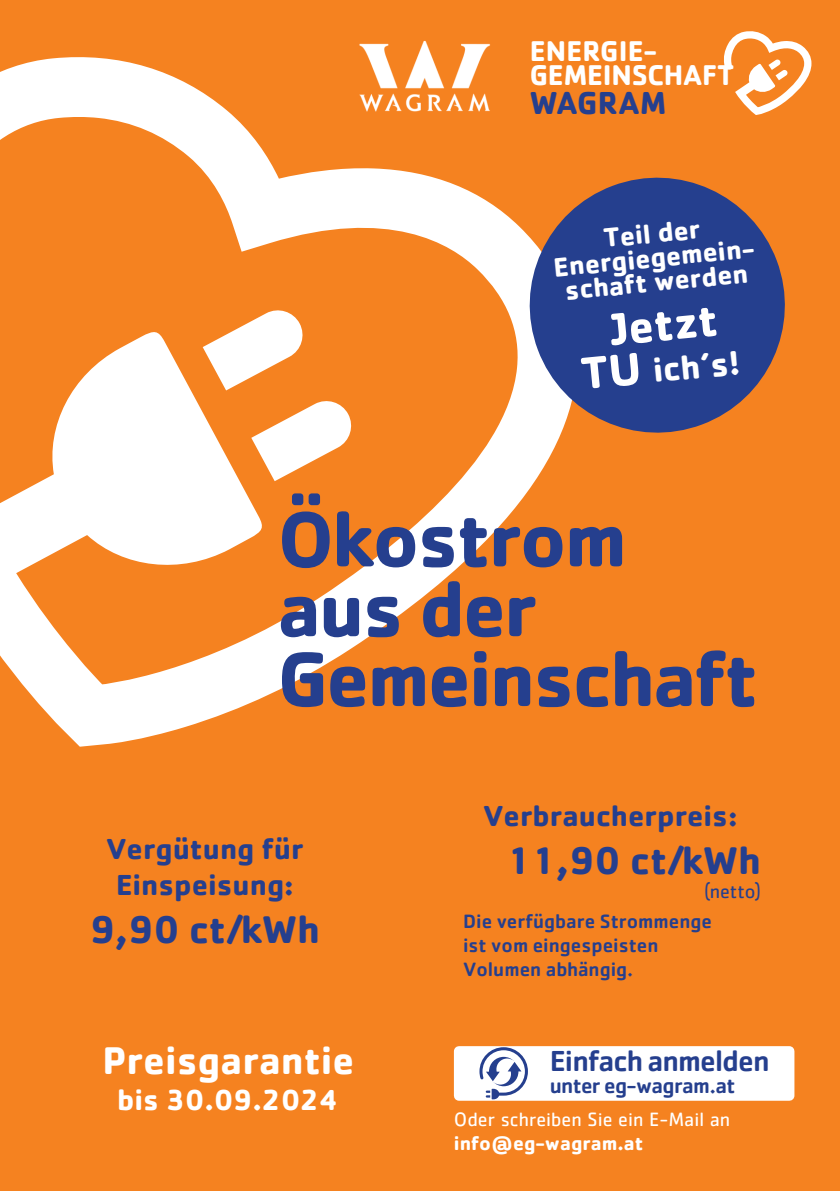
<style>
.page{position:relative;width:840px;height:1191px;background:#fff}
.page>*{position:absolute;margin:0;border:0;box-sizing:border-box;transform-origin:0 0}
.t1{font:700 79.8px/69.8px "Cachet Std";letter-spacing:-.03em;color:#253f8e}
.t2{font:700 46.8px "Cachet Std";color:#fff}
.t3{font:700 40px "Cachet Std";color:#253f8e}
.t4{font:700 40px "Cachet Std";color:#fff}
.t5{font:700 35.2px "Cachet Std";color:#fff}
.t6{font:700 33px "Cachet Std";letter-spacing:.01em;color:#253f8e}
.t7{font:700 30px/36px "Cachet Std";color:#253f8e;text-align:center}
.t8{font:500 30px "Cachet Std";letter-spacing:-.03em;color:#253f8e}
.t9{font:700 30px "Cachet Std";color:#fff}
.t10{font:700 29.6px/24.8px "Cachet Std";color:#fff}
.t11{font:700 27.8px/24.2px "Cachet Std";color:#fff;text-align:center}
.t12{font:500 22px "Cachet Std";letter-spacing:-.03em;color:#253f8e}
.t13{font:500 20px/24px "Cachet Std";color:#253f8e}
.t14{font:20px "Cachet Std";color:#fff}
.t15{font:700 20px "Cachet Std";color:#fff}
.t16{font:20px "Cachet Std";color:#253f8e}
.s1{font-size:46.8px}
</style>
<div class="page">
<div style="left:0;top:0;width:839px;height:1191px;background:#f58220"></div>
<img style="left:359px;top:41px;width:132px;height:11px">
<div style="left:453px;top:1046px;width:341px;height:54px;background:#fff"></div>
<svg style="left:724px;top:31px;width:87px;height:84px"></svg>
<svg style="left:0;top:52px;width:554px;height:694px"></svg>
<svg style="left:513px;top:161px;width:272px;height:288px;fill:#253f8e"></svg>
<svg style="left:478px;top:1046px;width:50px;height:53px"></svg>
<h3 class="t10" style="left:529px;top:37px;width:206px">ENERGIE-<br>GEMEINSCHAFT</h3>
<h3 class="t6" style="left:529px;top:81px;width:138px">WAGRAM</h3>
<h3 class="t11" style="left:549px;top:231px;width:203px;rotate:-6deg">Teil der<br>Energiegemein&shy;schaft werden</h3>
<h2 class="t2" style="left:608px;top:299px;width:108px;rotate:-5deg">Jetzt</h2>
<h3 class="t5" style="left:579px;top:354px;width:161px;rotate:-5deg"><span class="s1">TU</span> ich’s!</h3>
<h1 class="t1" style="left:277px;top:502px;width:482px">Ökostrom aus der<br>Gemeinschaft</h1>
<h3 class="t7" style="left:106px;top:829px;width:199px">Vergütung für<br>Einspeisung:</h3>
<h3 class="t3" style="left:90px;top:903px;width:232px">9,90 ct/kWh</h3>
<h3 class="t4" style="left:102px;top:1034px;width:253px">Preisgarantie</h3>
<h3 class="t9" style="left:117px;top:1080px;width:223px">bis 30.09.2024</h3>
<h3 class="t7" style="left:483px;top:796px;width:256px">Verbraucherpreis:</h3>
<h3 class="t3" style="left:506px;top:834px;width:256px">11,90 ct/kWh</h3>
<p class="t16" style="left:703px;top:879px;width:58px">(netto)</p>
<p class="t13" style="left:463px;top:908px;width:250px">Die verfügbare Strommenge ist vom eingespeisten<br>Volumen abhängig.</p>
<h3 class="t8" style="left:549px;top:1042px;width:221px">Einfach anmelden</h3>
<p class="t12" style="left:549px;top:1072px;width:187px">unter eg-wagram.at</p>
<p class="t14" style="left:453px;top:1108px;width:278px">Oder schreiben Sie ein E-Mail an</p>
<p class="t15" style="left:453px;top:1130px;width:191px">info@eg-wagram.at</p>
</div>
